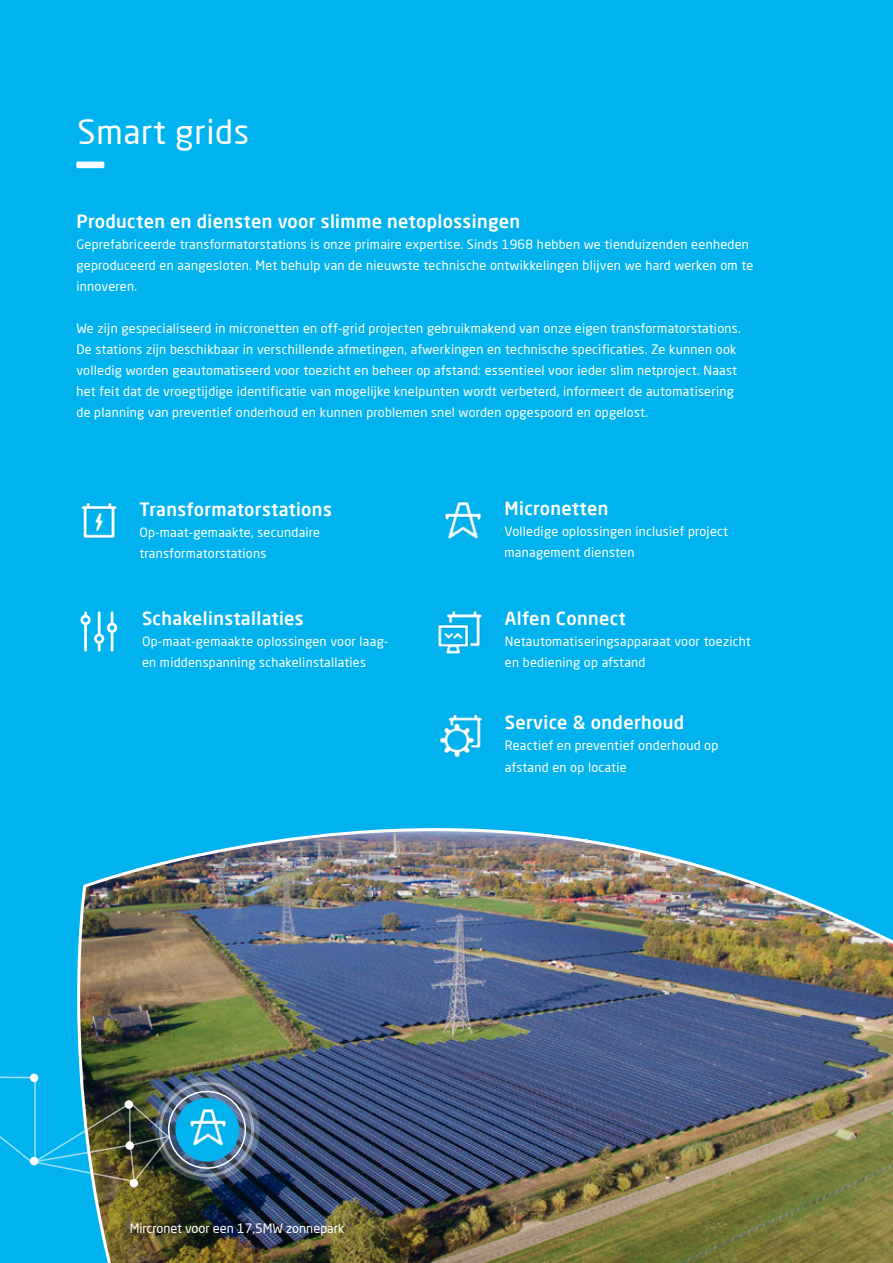
<style>
.page{position:relative;width:893px;height:1263px;background:#00b3ef}
.page>*{position:absolute;margin:0;border:0;box-sizing:border-box;transform-origin:0 0}
.t1{font:500 66px "Neo Sans Pro";color:#fff;scale:1.25 1}
.t2{font:33px "Neo Sans Pro";letter-spacing:.02em;color:#fff}
.t3{font:500 18px "Neo Sans Pro";letter-spacing:.02em;color:#fff}
.t4{font:12.75px/21px "Neo Sans Pro";letter-spacing:.02em;color:#fff}
.t5{font:12.75px "Neo Sans Pro";color:#fff}
</style>
<div class="page">
<img style="left:439px;top:714px;width:44px;height:44px">
<img style="left:78px;top:828px;width:815px;height:435px">
<img style="left:438px;top:610px;width:44px;height:44px">
<img style="left:81px;top:502px;width:36px;height:37px">
<img style="left:444px;top:501px;width:38px;height:38px">
<svg style="left:80px;top:611px;width:37px;height:40px"></svg>
<svg style="left:155px;top:1076px;width:105px;height:105px;background:#626f88"></svg>
<div style="left:168px;top:1091px;width:78px;height:78px;border:2px solid #fff;border-radius:50%"></div>
<div style="left:175px;top:1098px;width:64px;height:64px;background:#00b3ef;border-radius:50%"></div>
<div style="left:159px;top:1082px;width:95px;height:95px;border:3px solid #fff;border-radius:50%"></div>
<div style="left:130px;top:1179px;width:8px;height:8px;background:#fff;border-radius:50%"></div>
<img style="left:181px;top:1099px;width:55px;height:55px">
<img style="left:0;top:950px;width:171px;height:235px">
<p class="t2" style="left:78px;top:112px;width:173px">Smart grids</p>
<p class="t1" style="left:78px;top:118px;width:22px">–</p>
<p class="t3" style="left:77px;top:210px;width:445px">Producten en diensten voor slimme netoplossingen</p>
<p class="t4" style="left:77px;top:234px;width:678px">Geprefabriceerde transformatorstations is onze primaire expertise. Sinds 1968 hebben we tienduizenden eenheden geproduceerd en aangesloten. Met behulp van de nieuwste technische ontwikkelingen blijven we hard werken om te innoveren.</p>
<p class="t4" style="left:77px;top:318px;width:666px">We zijn gespecialiseerd in micronetten en off-grid projecten gebruikmakend van onze eigen transformatorstations.<br>De stations zijn beschikbaar in verschillende afmetingen, afwerkingen en technische specificaties. Ze kunnen ook volledig worden geautomatiseerd voor toezicht en beheer op afstand: essentieel voor ieder slim netproject. Naast het feit dat de vroegtijdige identificatie van mogelijke knelpunten wordt verbeterd, informeert de automatisering de planning van preventief onderhoud en kunnen problemen snel worden opgespoord en opgelost.</p>
<p class="t3" style="left:139px;top:498px;width:194px">Transformatorstations</p>
<p class="t4" style="left:139px;top:521px;width:182px">Op-maat-gemaakte, secundaire transformatorstations</p>
<p class="t3" style="left:142px;top:606px;width:163px">Schakelinstallaties</p>
<p class="t4" style="left:142px;top:630px;width:248px">Op-maat-gemaakte oplossingen voor laag&shy;en middenspanning schakelinstallaties</p>
<p class="t3" style="left:504px;top:497px;width:105px">Micronetten</p>
<p class="t4" style="left:504px;top:521px;width:225px">Volledige oplossingen inclusief project management diensten</p>
<p class="t3" style="left:505px;top:606px;width:122px">Alfen Connect</p>
<p class="t4" style="left:505px;top:630px;width:247px">Netautomatiseringsapparaat voor toezicht en bediening op afstand</p>
<p class="t3" style="left:505px;top:711px;width:181px">Service &amp; onderhoud</p>
<p class="t4" style="left:505px;top:735px;width:215px">Reactief en preventief onderhoud op afstand en op locatie</p>
<p class="t5" style="left:130px;top:1221px;width:216px">Mircronet voor een 17,5MW zonnepark</p>
</div>
